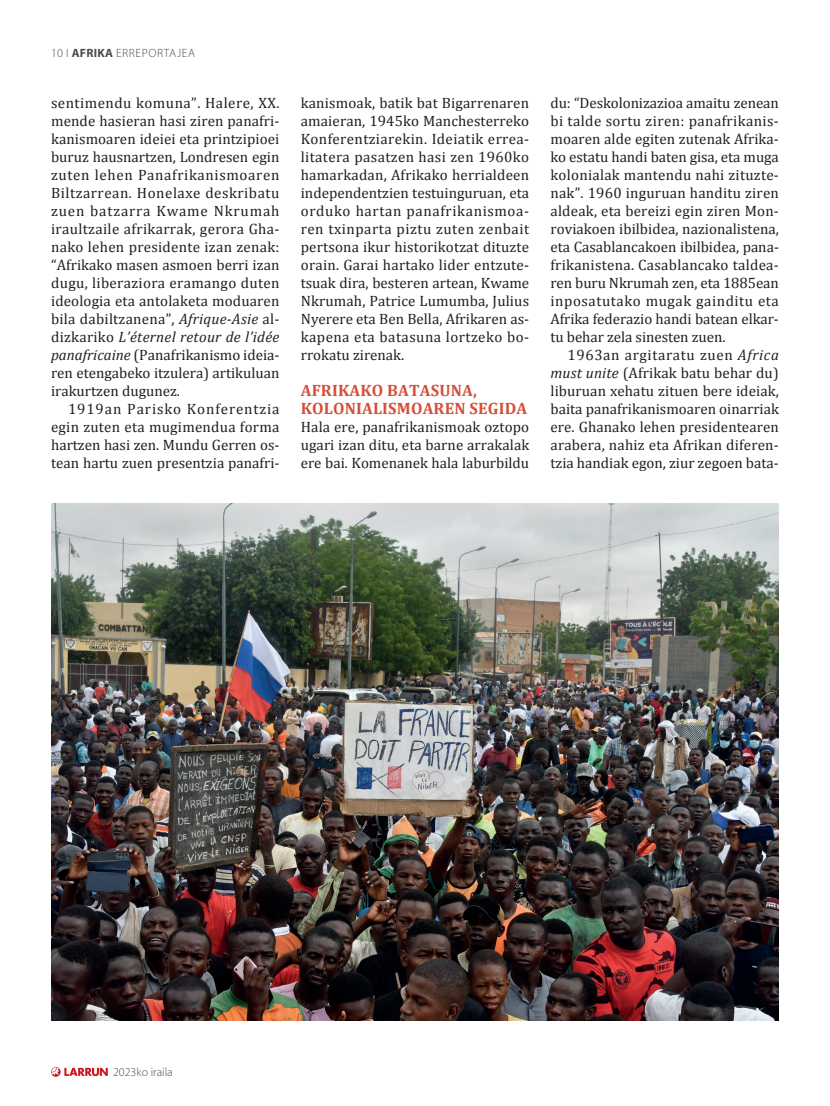
<style>
.page{position:relative;width:830px;height:1106px;background:#fff}
.page>*{position:absolute;margin:0;border:0;box-sizing:border-box;transform-origin:0 0}
.t1{font:700 16.5px/18px "Cambria";letter-spacing:.01em;color:#d54f37}
.t2{font:15px/18px "Cambria";color:#231f20;text-align:justify}
.t3{font:300 12px "Myriad Pro";letter-spacing:.05em;color:#4b4c4d}
.t4{font:300 12px "Myriad Pro";letter-spacing:.015em;color:#4b4c4d}
.s1{font-weight:700}
.s2{font-style:italic}
</style>
<div class="page">
<svg style="left:51px;top:1067px;width:57px;height:9px"></svg>
<img style="left:51px;top:503px;width:727px;height:517px">
<p class="t3" style="left:51px;top:45px;width:145px">10 І <span class="s1">AFRIKA</span> ERREPORTAJEA</p>
<p class="t2" style="left:51px;top:94px;width:230px">sentimendu komuna”. Halere, XX. mende hasieran hasi ziren panafri&shy;kanismoaren ideiei eta printzipioei buruz hausnartzen, Londresen egin zuten lehen Panafrikanismoaren Biltzarrean. Honelaxe deskribatu zuen batzarra Kwame Nkrumah iraultzaile afrikarrak, gerora Gha&shy;nako lehen presidente izan zenak: “Afrikako masen asmoen berri izan dugu, liberaziora eramango duten ideologia eta antolaketa moduaren bila dabiltzanena”, <span class="s2">Afrique-Asie</span> al&shy;dizkariko <span class="s2">L’éternel retour de l’idée panafricaine</span> (Panafrikanismo ideia&shy;ren etengabeko itzulera) artikuluan irakurtzen dugunez.</p>
<p class="t2" style="left:51px;top:400px;width:230px;text-indent:17px">1919an Parisko Konferentzia egin zuten eta mugimendua forma hartzen hasi zen. Mundu Gerren os&shy;tean hartu zuen presentzia panafri-</p>
<p class="t2" style="left:300px;top:94px;width:230px">kanismoak, batik bat Bigarrenaren amaieran, 1945ko Manchesterreko Konferentziarekin. Ideiatik errea&shy;litatera pasatzen hasi zen 1960ko hamarkadan, Afrikako herrialdeen independentzien testuinguruan, eta orduko hartan panafrikanismoa&shy;ren txinparta piztu zuten zenbait pertsona ikur historikotzat dituzte orain. Garai hartako lider entzute&shy;tsuak dira, besteren artean, Kwame Nkrumah, Patrice Lumumba, Julius Nyerere eta Ben Bella, Afrikaren as&shy;kapena eta batasuna lortzeko bo&shy;rrokatu zirenak.</p>
<p class="t1" style="left:300px;top:381px;width:228px">AFRIKAKO BATASUNA,<br>KOLONIALISMOAREN SEGIDA</p>
<p class="t2" style="left:300px;top:418px;width:230px">Hala ere, panafrikanismoak oztopo ugari izan ditu, eta barne arrakalak ere bai. Komenanek hala laburbildu</p>
<p class="t2" style="left:550px;top:94px;width:230px">du: “Deskolonizazioa amaitu zenean bi talde sortu ziren: panafrikanis&shy;moaren alde egiten zutenak Afrika&shy;ko estatu handi baten gisa, eta muga kolonialak mantendu nahi zituzte&shy;nak”. 1960 inguruan handitu ziren aldeak, eta bereizi egin ziren Mon&shy;roviakoen ibilbidea, nazionalistena, eta Casablancakoen ibilbidea, pana&shy;frikanistena. Casablancako taldea&shy;ren buru Nkrumah zen, eta 1885ean inposatutako mugak gainditu eta Afrika federazio handi batean elkar&shy;tu behar zela sinesten zuen.</p>
<p class="t2" style="left:550px;top:346px;width:230px;text-indent:17px">1963an argitaratu zuen <span class="s2">Africa must unite</span> (Afrikak batu behar du) liburuan xehatu zituen bere ideiak, baita panafrikanismoaren oinarriak ere. Ghanako lehen presidentearen arabera, nahiz eta Afrikan diferen&shy;tzia handiak egon, ziur zegoen bata-</p>
<p class="t4" style="left:113px;top:1065px;width:61px">2023ko iraila</p>
</div>
